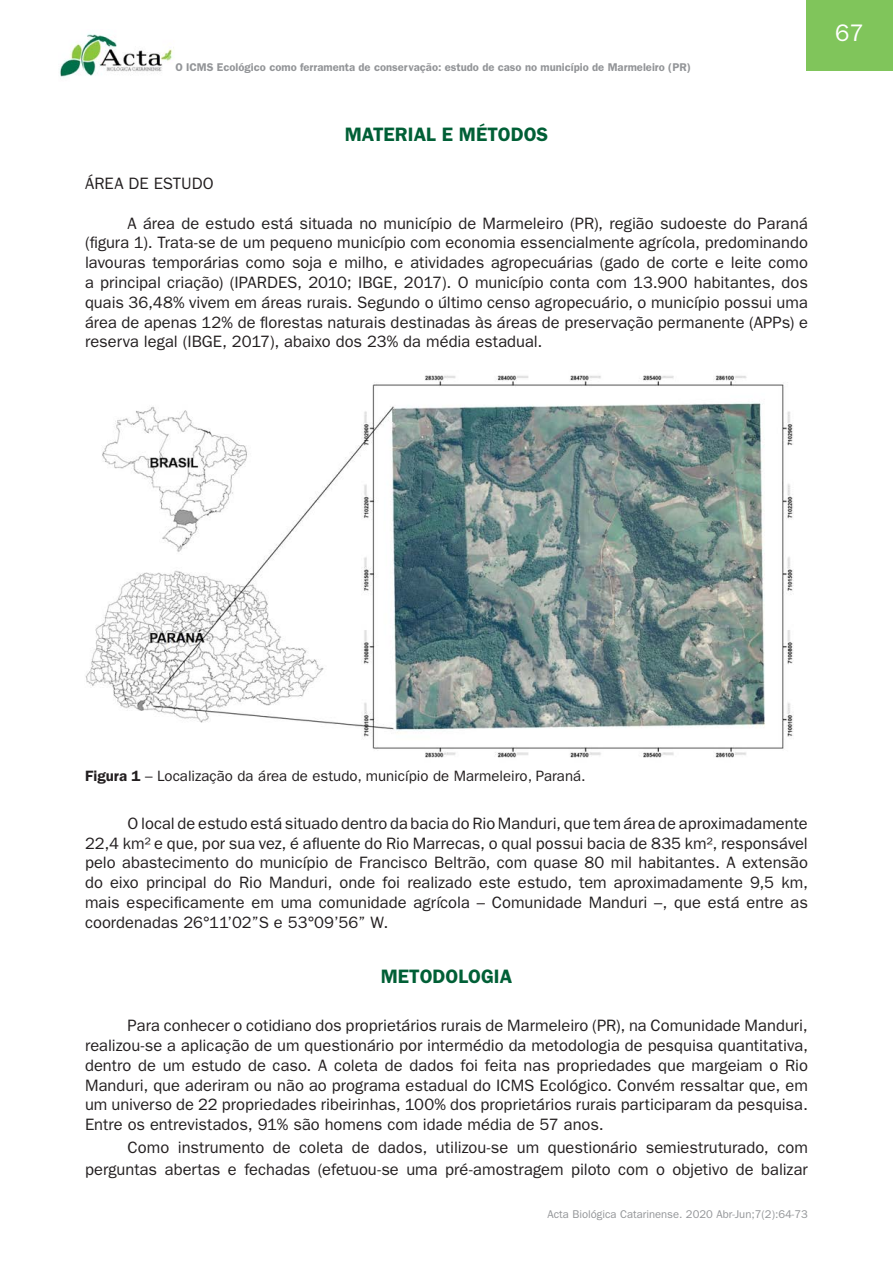
<style>
.page{position:relative;width:893px;height:1263px;background:#fff}
.page>*{position:absolute;margin:0;border:0;box-sizing:border-box;transform-origin:0 0}
.t1{font:24px "ITC Franklin Gothic Std";color:#fff}
.ACTA_subtitulo{font:600 19.5px "ITC Franklin Gothic Std";color:#005f36}
.ACTA_subsubtitulo{font:16.5px/19.8px "ITC Franklin Gothic Std";color:#231f20;text-align:justify}
.ACTA_tabelas_e_figur{font:15px "ITC Franklin Gothic Std";color:#231f20}
.t2{font:600 11.25px "ITC Franklin Gothic Std";color:#939598}
.t3{font:11.25px "ITC Franklin Gothic Std";color:#939598}
.s1{font-weight:600}
</style>
<div class="page">
<img style="left:59px;top:33px;width:115px;height:45px">
<div style="left:806px;top:0;width:87px;height:71px;background:#80c55b"></div>
<img style="left:85px;top:375px;width:709px;height:383px">
<p class="t2" style="left:175px;top:60px;width:517px">O ICMS Ecológico como ferramenta de conservação: estudo de caso no município de Marmeleiro (PR)</p>
<p class="ACTA_subtitulo" style="left:345px;top:123px;width:205px">MATERIAL E MÉTODOS</p>
<p class="ACTA_subsubtitulo" style="left:85px;top:174px;width:130px">ÁREA DE ESTUDO</p>
<p class="ACTA_subsubtitulo" style="left:85px;top:213px;width:724px;text-indent:43px">A área de estudo está situada no município de Marmeleiro (PR), região sudoeste do Paraná (figura 1). Trata-se de um pequeno município com economia essencialmente agrícola, predominando lavouras temporárias como soja e milho, e atividades agropecuárias (gado de corte e leite como a principal criação) (IPARDES, 2010; IBGE, 2017). O município conta com 13.900 habitantes, dos quais 36,48% vivem em áreas rurais. Segundo o último censo agropecuário, o município possui uma área de apenas 12% de florestas naturais destinadas às áreas de preservação permanente (APPs) e reserva legal (IBGE, 2017), abaixo dos 23% da média estadual.</p>
<h1 class="t1" style="left:835px;top:19px;width:30px">67</h1>
<p class="ACTA_tabelas_e_figur" style="left:85px;top:767px;width:502px"><span class="s1">Figura 1</span> – Localização da área de estudo, município de Marmeleiro, Paraná.</p>
<p class="ACTA_subsubtitulo" style="left:85px;top:813px;width:724px;text-indent:43px">O local de estudo está situado dentro da bacia do Rio Manduri, que tem área de aproximadamente 22,4 km² e que, por sua vez, é afluente do Rio Marrecas, o qual possui bacia de 835 km², responsável pelo abastecimento do município de Francisco Beltrão, com quase 80 mil habitantes. A extensão do eixo principal do Rio Manduri, onde foi realizado este estudo, tem aproximadamente 9,5 km, mais especificamente em uma comunidade agrícola – Comunidade Manduri –, que está entre as coordenadas 26°11’02”S e 53°09’56” W.</p>
<p class="ACTA_subtitulo" style="left:381px;top:965px;width:133px">METODOLOGIA</p>
<p class="ACTA_subsubtitulo" style="left:85px;top:1016px;width:724px;text-indent:43px">Para conhecer o cotidiano dos proprietários rurais de Marmeleiro (PR), na Comunidade Manduri, realizou-se a aplicação de um questionário por intermédio da metodologia de pesquisa quantitativa, dentro de um estudo de caso. A coleta de dados foi feita nas propriedades que margeiam o Rio Manduri, que aderiram ou não ao programa estadual do ICMS Ecológico. Convém ressaltar que, em um universo de 22 propriedades ribeirinhas, 100% dos proprietários rurais participaram da pesquisa.<br>Entre os entrevistados, 91% são homens com idade média de 57 anos.</p>
<p class="ACTA_subsubtitulo" style="left:85px;top:1136px;width:724px;line-height:22.5px;text-align:right">Como instrumento de coleta de dados, utilizou-se um questionário semiestruturado, com perguntas abertas e fechadas (efetuou-se uma pré-amostragem piloto com o objetivo de balizar</p>
<p class="t3" style="left:548px;top:1207px;width:262px">Acta Biológica Catarinense. 2020 Abr-Jun;7(2):64-73</p>
</div>
